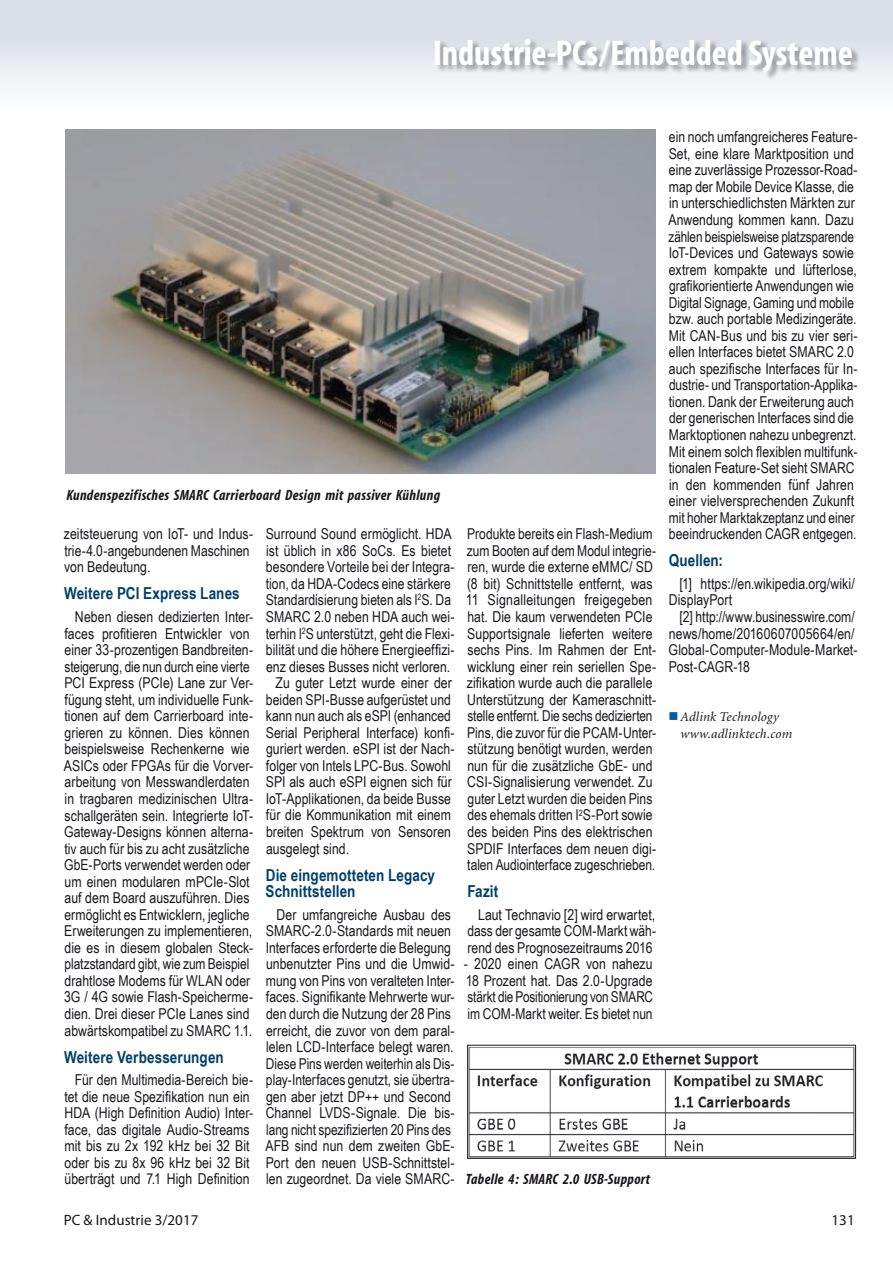
<style>
.page{position:relative;width:893px;height:1263px;background:#fff}
.page>*{position:absolute;margin:0;border:0;box-sizing:border-box;transform-origin:0 0}
.t1{font:700 condensed 36px "Myriad";letter-spacing:-.005em;color:#fff}
.t2{font:700 16.5px/16.5px "Arial Narrow";letter-spacing:.005em;color:#00406a}
.t3{font:15px/16.5px "Arial Narrow";color:#1a171c}
.t4{font:italic 700 condensed 15px "Myriad";letter-spacing:.02em;color:#1a171c}
.t5{font:15px "Myriad Pro";color:#1a171c}
.t6{font:italic 13.5px/16.5px "Minion";letter-spacing:.01em;color:#1a171c}
.s1{color:#005da8}
</style>
<div class="page">
<div style="left:0;top:0;width:893px;height:128px;background:linear-gradient(to bottom,#d2d8e2,#fff)"></div>
<img style="left:469px;top:1047px;width:385px;height:110px">
<div style="left:467px;top:1045px;width:389px;height:114px;border:1px solid #1a171c"></div>
<img style="left:66px;top:129px;width:589px;height:344px">
<div style="left:435px;top:38px;width:425px;height:43px;background:#1a171c;opacity:.4"></div>
<h1 class="t1" style="left:433px;top:35px;width:421px">Industrie-PCs/Embedded Systeme</h1>
<p class="t4" style="left:66px;top:487px;width:375px">Kundenspezifisches SMARC Carrierboard Design mit passiver Kühlung</p>
<p class="t3" style="left:64px;top:525px;width:191px">zeitsteuerung von IoT- und Indus&shy;trie-4.0-angebundenen Maschinen von Bedeutung.</p>
<p class="t2" style="left:64px;top:585px;width:177px">Weitere PCI Express Lanes</p>
<p class="t3" style="left:64px;top:608px;width:191px;text-indent:11px">Neben diesen dedizierten Inter&shy;faces profitieren Entwickler von einer 33-prozentigen Bandbreiten&shy;steigerung, die nun durch eine vierte PCI Express (PCIe) Lane zur Ver&shy;fügung steht, um individuelle Funk&shy;tionen auf dem Carrierboard inte&shy;grieren zu können. Dies können beispielsweise Rechenkerne wie ASICs oder FPGAs für die Vorver&shy;arbeitung von Messwandlerdaten in tragbaren medizinischen Ultra&shy;schallgeräten sein. Integrierte IoT-Gateway-Designs können alterna&shy;tiv auch für bis zu acht zusätzliche GbE-Ports verwendet werden oder um einen modularen mPCIe-Slot auf dem Board auszuführen. Dies ermöglicht es Entwicklern, jegliche Erweiterungen zu implementieren, die es in diesem globalen Steck&shy;platzstandard gibt, wie zum Beispiel drahtlose Modems für WLAN oder 3G / 4G sowie Flash-Speicherme&shy;dien. Drei dieser PCIe Lanes sind abwärtskompatibel zu SMARC 1.1.</p>
<p class="t2" style="left:64px;top:1048px;width:161px">Weitere Verbesserungen</p>
<p class="t3" style="left:64px;top:1071px;width:190px;text-indent:11px">Für den Multimedia-Bereich bie&shy;tet die neue Spezifikation nun ein<br>HDA (High Definition Audio) Inter&shy;face, das digitale Audio-Streams mit bis zu 2x 192 kHz bei 32 Bit oder bis zu 8x 96 kHz bei 32 Bit überträgt und 7.1 High Definition</p>
<p class="t3" style="left:266px;top:525px;width:188px">Surround Sound ermöglicht. HDA</p>
<p class="t3" style="left:266px;top:542px;width:187px">ist üblich in x86 SoCs. Es bietet</p>
<p class="t3" style="left:266px;top:558px;width:190px">besondere Vorteile bei der Integra-</p>
<p class="t3" style="left:266px;top:575px;width:187px">tion, da HDA-Codecs eine stärkere</p>
<p class="t3" style="left:266px;top:591px;width:187px">Standardisierung bieten als l<sup>2</sup>S. Da</p>
<p class="t3" style="left:266px;top:608px;width:190px">SMARC 2.0 neben HDA auch wei-</p>
<p class="t3" style="left:266px;top:624px;width:190px">terhin l<sup>2</sup>S unterstützt, geht die Flexi-</p>
<p class="t3" style="left:266px;top:641px;width:190px">bilität und die höhere Energieeffizi-</p>
<p class="t3" style="left:266px;top:657px;width:186px">enz dieses Busses nicht verloren.</p>
<p class="t3" style="left:276px;top:674px;width:178px">Zu guter Letzt wurde einer der</p>
<p class="t3" style="left:266px;top:691px;width:187px">beiden SPI-Busse aufgerüstet und</p>
<p class="t3" style="left:266px;top:707px;width:187px">kann nun auch als eSPI (enhanced</p>
<p class="t3" style="left:266px;top:724px;width:190px">Serial Peripheral Interface) konfi-</p>
<p class="t3" style="left:266px;top:740px;width:190px">guriert werden. eSPI ist der Nach-</p>
<p class="t3" style="left:266px;top:757px;width:187px">folger von Intels LPC-Bus. Sowohl</p>
<p class="t3" style="left:266px;top:773px;width:188px">SPI als auch eSPI eignen sich für</p>
<p class="t3" style="left:266px;top:790px;width:187px">IoT-Applikationen, da beide Busse</p>
<p class="t3" style="left:266px;top:806px;width:187px">für die Kommunikation mit einem</p>
<p class="t3" style="left:266px;top:823px;width:187px">breiten Spektrum von Sensoren</p>
<p class="t3" style="left:266px;top:839px;width:85px">ausgelegt sind.</p>
<p class="t2" style="left:266px;top:866px;width:171px">Die eingemotteten Legacy<br>Schnittstellen</p>
<p class="t3" style="left:265px;top:906px;width:191px;text-align:center">Der umfangreiche Ausbau des SMARC-2.0-Standards mit neuen Interfaces erforderte die Belegung unbenutzter Pins und die Umwid&shy;mung von Pins von veralteten Inter&shy;faces. Signifikante Mehrwerte wur&shy;den durch die Nutzung der 28 Pins erreicht, die zuvor von dem paral&shy;lelen LCD-Interface belegt waren.<br>Diese Pins werden weiterhin als Dis&shy;play-Interfaces genutzt, sie übertra&shy;gen aber jetzt DP++ und Second Channel LVDS-Signale. Die bis&shy;lang nicht spezifizierten 20 Pins des AFB sind nun dem zweiten GbE-Port den neuen USB-Schnittstel&shy;len zugeordnet. Da viele SMARC-</p>
<p class="t3" style="left:466px;top:525px;width:192px">Produkte bereits ein Flash-Medium zum Booten auf dem Modul integrie&shy;ren, wurde die externe eMMC/ SD (8 bit) Schnittstelle entfernt, was 11 Signalleitungen freigegeben hat. Die kaum verwendeten PCIe Supportsignale lieferten weitere sechs Pins. Im Rahmen der Ent&shy;wicklung einer rein seriellen Spe&shy;zifikation wurde auch die parallele Unterstützung der Kameraschnitt&shy;stelle entfernt. Die sechs dedizierten Pins, die zuvor für die PCAM-Unter&shy;stützung benötigt wurden, werden nun für die zusätzliche GbE- und CSI-Signalisierung verwendet. Zu guter Letzt wurden die beiden Pins des ehemals dritten I<sup>2</sup>S-Port sowie des beiden Pins des elektrischen SPDIF Interfaces dem neuen digi&shy;talen Audiointerface zugeschrieben.</p>
<p class="t2" style="left:467px;top:882px;width:33px">Fazit</p>
<p class="t3" style="left:467px;top:906px;width:190px;text-align:justify;text-indent:11px">Laut Technavio [2] wird erwartet, dass der gesamte COM-Markt wäh&shy;rend des Prognosezeitraums 2016</p>
<p class="t3" style="left:464px;top:955px;width:191px;text-align:justify">- 2020 einen CAGR von nahezu 18 Prozent hat. Das 2.0-Upgrade stärkt die Positionierung von SMARC im COM-Markt weiter. Es bietet nun</p>
<p class="t4" style="left:466px;top:1172px;width:186px">Tabelle 4: SMARC 2.0 USB-Support</p>
<p class="t3" style="left:668px;top:128px;width:191px">ein noch umfangreicheres Feature-Set, eine klare Marktposition und eine zuverlässige Prozessor-Road&shy;map der Mobile Device Klasse, die in unterschiedlichsten Märkten zur Anwendung kommen kann. Dazu zählen beispielsweise platzsparende IoT-Devices und Gateways sowie extrem kompakte und lüfterlose, grafikorientierte Anwendungen wie Digital Signage, Gaming und mobile bzw. auch portable Medizingeräte.<br>Mit CAN-Bus und bis zu vier seri&shy;ellen Interfaces bietet SMARC 2.0 auch spezifische Interfaces für In&shy;dustrie- und Transportation-Applika&shy;tionen. Dank der Erweiterung auch der generischen Interfaces sind die Marktoptionen nahezu unbegrenzt.<br>Mit einem solch flexiblen multifunk&shy;tionalen Feature-Set sieht SMARC in den kommenden fünf Jahren einer vielversprechenden Zukunft mit hoher Marktakzeptanz und einer beeindruckenden CAGR entgegen.</p>
<p class="t2" style="left:669px;top:551px;width:56px">Quellen:</p>
<p class="t3" style="left:669px;top:575px;width:187px;text-indent:11px">[1] https://en.wikipedia.org/wiki/<br>DisplayPort</p>
<p class="t3" style="left:668px;top:608px;width:191px;text-indent:11px">[2] http://www.businesswire.com/ news/home/20160607005664/en/<br>Global-Computer-Module-Market-<br>Post-CAGR-18</p>
<p class="t6" style="left:680px;top:709px;width:113px;text-indent:-12px"><span class="s1">■</span>Adlink Technology www.adlinktech.com</p>
<p class="t5" style="left:64px;top:1210px;width:136px">PC &amp; Industrie 3/2017</p>
<p class="t5" style="left:832px;top:1210px;width:25px">131</p>
</div>
